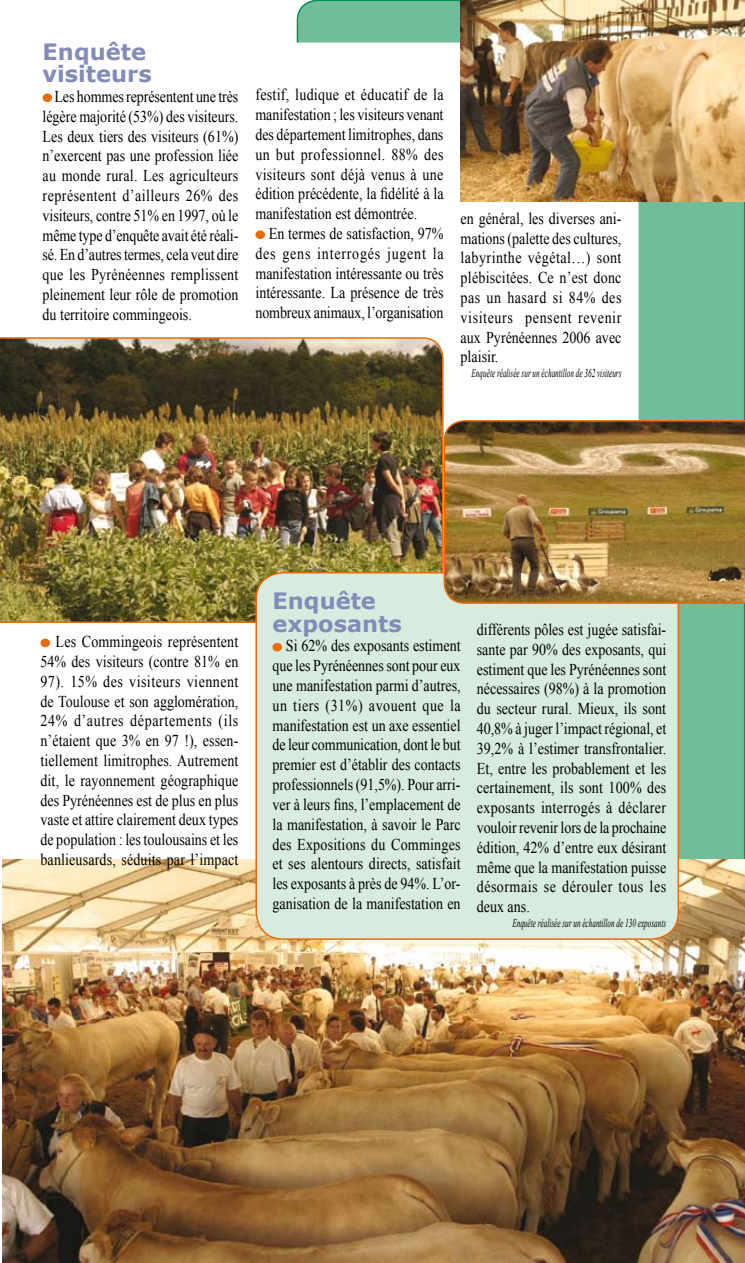
<style>
.page{position:relative;width:745px;height:1263px;background:#fff}
.page>*{position:absolute;margin:0;border:0;box-sizing:border-box;transform-origin:0 0}
.t1{font:700 22.5px/22.5px "Verdana";color:#838bb8}
.t2{font:16.5px/19.8px "Times New Roman";color:#000;text-align:justify;scale:.85 1}
.t3{font:italic 12px "Times New Roman";color:#000;scale:.6 1}
</style>
<div class="page">
<div style="left:296px;top:0;width:448px;height:860px;background:#6fbd99"></div>
<div style="left:248px;top:43px;width:389px;height:892px;background:#fff;border-radius:27px"></div>
<div style="left:43px;top:94px;width:8px;height:7px;background:#eb6a0a;border-radius:50%"></div>
<div style="left:43px;top:93px;width:9px;height:9px;border:2px solid #eb6a0a;border-radius:50%"></div>
<div style="left:256px;top:231px;width:8px;height:7px;background:#eb6a0a;border-radius:50%"></div>
<div style="left:255px;top:230px;width:10px;height:9px;border:2px solid #eb6a0a;border-radius:50%"></div>
<img style="left:2px;top:860px;width:742px;height:403px">
<img style="left:460px;top:0;width:284px;height:202px">
<div style="left:41px;top:639px;width:8px;height:7px;background:#eb6a0a;border-radius:50%"></div>
<div style="left:40px;top:639px;width:10px;height:8px;border:2px solid #eb6a0a;border-radius:50%"></div>
<img style="left:0;top:337px;width:443px;height:286px">
<div style="left:256px;top:573px;width:421px;height:366px;background:#d7ebde;border-radius:27px"></div>
<div style="left:255px;top:572px;width:423px;height:368px;border:2px solid #eb6a0a;border-radius:27px"></div>
<div style="left:273px;top:644px;width:8px;height:7px;background:#eb6a0a;border-radius:50%"></div>
<div style="left:272px;top:643px;width:10px;height:8px;border:2px solid #eb6a0a;border-radius:50%"></div>
<img style="left:443px;top:420px;width:301px;height:184px">
<h1 class="t1" style="left:43px;top:40px;width:111px">Enquête visiteurs</h1>
<p class="t2" style="left:43px;top:86px;width:232px;text-indent:12px">Les hommes représentent une très légère majorité (53%) des visiteurs.<br>Les deux tiers des visiteurs (61%) n’exercent pas une profession liée au monde rural. Les agriculteurs représentent d’ailleurs 26% des visiteurs, contre 51% en 1997, où le même type d’enquête avait été réali&shy;sé. En d’autres termes, cela veut dire que les Pyrénéennes remplissent pleinement leur rôle de promotion du territoire commingeois.</p>
<p class="t2" style="left:255px;top:85px;width:223px">festif, ludique et éducatif de la manifestation ; les visiteurs venant des département limitrophes, dans un but professionnel. 88% des visiteurs sont déjà venus à une édition précédente, la fidélité à la manifestation est démontrée.</p>
<p class="t2" style="left:255px;top:223px;width:223px;text-indent:13px">En termes de satisfaction, 97% des gens interrogés jugent la manifestation intéressante ou très intéressante. La présence de très nombreux animaux, l’organisation</p>
<p class="t2" style="left:460px;top:208px;width:191px">en général, les diverses ani&shy;mations (palette des cultures, labyrinthe végétal…) sont plébiscitées. Ce n’est donc pas un hasard si 84% des visiteurs pensent revenir aux Pyrénéennes 2006 avec plaisir.</p>
<p class="t3" style="left:471px;top:364px;width:251px">Enquête réalisée sur un échantillon de 362 visiteurs</p>
<p class="t2" style="left:40px;top:631px;width:234px;text-indent:15px">Les Commingeois représentent 54% des visiteurs (contre 81% en 97). 15% des visiteurs viennent de Toulouse et son agglomération, 24% d’autres départements (ils n’étaient que 3% en 97 !), essen&shy;tiellement limitrophes. Autrement dit, le rayonnement géographique des Pyrénéennes est de plus en plus vaste et attire clairement deux types de population : les toulousains et les banlieusards, séduits par l’impact</p>
<h1 class="t1" style="left:272px;top:589px;width:131px">Enquête exposants</h1>
<p class="t2" style="left:272px;top:636px;width:223px;text-indent:13px">Si 62% des exposants estiment que les Pyrénéennes sont pour eux une manifestation parmi d’autres, un tiers (31%) avouent que la manifestation est un axe essentiel de leur communication, dont le but premier est d’établir des contacts professionnels (91,5%). Pour arri&shy;ver à leurs fins, l’emplacement de la manifestation, à savoir le Parc des Expositions du Comminges et ses alentours directs, satisfait les exposants à près de 94%. L’or&shy;ganisation de la manifestation en</p>
<p class="t2" style="left:476px;top:619px;width:224px">différents pôles est jugée satisfai&shy;sante par 90% des exposants, qui estiment que les Pyrénéennes sont nécessaires (98%) à la promotion du secteur rural. Mieux, ils sont 40,8% à juger l’impact régional, et 39,2% à l’estimer transfrontalier.<br>Et, entre les probablement et les certainement, ils sont 100% des exposants interrogés à déclarer vouloir revenir lors de la prochaine édition, 42% d’entre eux désirant même que la manifestation puisse désormais se dérouler tous les deux ans.</p>
<p class="t3" style="left:512px;top:914px;width:258px">Enquête réalisée sur un échantillon de 130 exposants</p>
</div>
